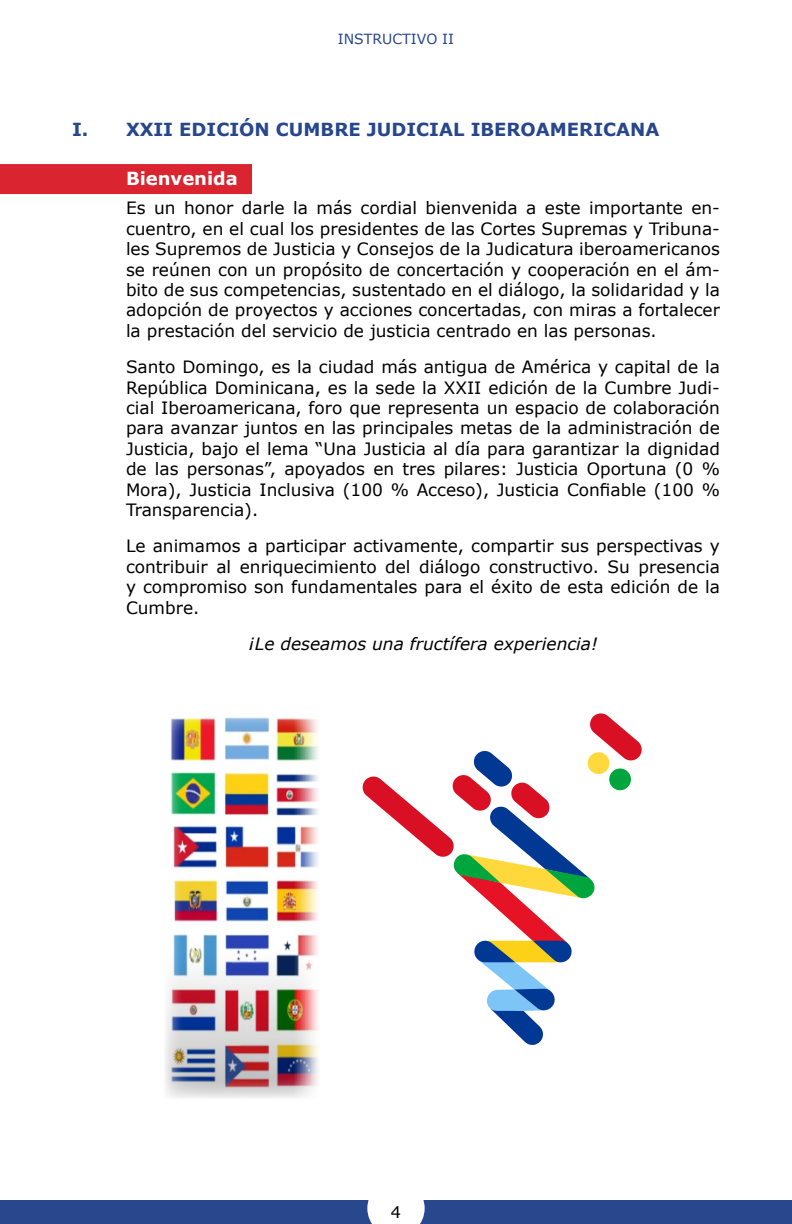
<style>
.page{position:relative;width:792px;height:1224px;background:#fff}
.page>*{position:absolute;margin:0;border:0;box-sizing:border-box;transform-origin:0 0}
.t1{font:700 18px "Verdana";color:#27478d}
.t2{font:700 18px "Verdana";color:#fff}
.t3{font:17px/20.4px "Verdana";color:#000;text-align:justify}
.t4{font:italic 17px "Verdana";color:#000}
.t5{font:16px "Verdana";color:#000}
.t6{font:14px "Verdana";color:#27478d}
</style>
<div class="page">
<div style="left:0;top:1201px;width:792px;height:23px;background:#29478d"></div>
<svg style="left:367px;top:1200px;width:58px;height:24px"></svg>
<div style="left:0;top:164px;width:252px;height:30px;background:#da2530"></div>
<img style="left:165px;top:717px;width:153px;height:381px">
<svg style="left:362px;top:713px;width:280px;height:332px"></svg>
<p class="t6" style="left:338px;top:29px;width:118px">INSTRUCTIVO II</p>
<p class="t1" style="left:72px;top:117px;width:589px">I. XXII EDICIÓN CUMBRE JUDICIAL IBEROAMERICANA</p>
<p class="t2" style="left:126px;top:166px;width:113px">Bienvenida</p>
<p class="t3" style="left:126px;top:198px;width:596px">Es un honor darle la más cordial bienvenida a este importante en&shy;cuentro, en el cual los presidentes de las Cortes Supremas y Tribuna&shy;les Supremos de Justicia y Consejos de la Judicatura iberoamericanos se reúnen con un propósito de concertación y cooperación en el ám&shy;bito de sus competencias, sustentado en el diálogo, la solidaridad y la adopción de proyectos y acciones concertadas, con miras a fortalecer la prestación del servicio de justicia centrado en las personas.</p>
<p class="t3" style="left:126px;top:357px;width:596px">Santo Domingo, es la ciudad más antigua de América y capital de la República Dominicana, es la sede la XXII edición de la Cumbre Judi&shy;cial Iberoamericana, foro que representa un espacio de colaboración para avanzar juntos en las principales metas de la administración de Justicia, bajo el lema “Una Justicia al día para garantizar la dignidad de las personas”, apoyados en tres pilares: Justicia Oportuna (0 % Mora), Justicia Inclusiva (100 % Acceso), Justicia Confiable (100 % Transparencia).</p>
<p class="t3" style="left:126px;top:536px;width:596px">Le animamos a participar activamente, compartir sus perspectivas y contribuir al enriquecimiento del diálogo constructivo. Su presencia y compromiso son fundamentales para el éxito de esta edición de la Cumbre.</p>
<p class="t4" style="left:248px;top:632px;width:351px">¡Le deseamos una fructífera experiencia!</p>
<p class="t5" style="left:391px;top:1201px;width:12px">4</p>
</div>
